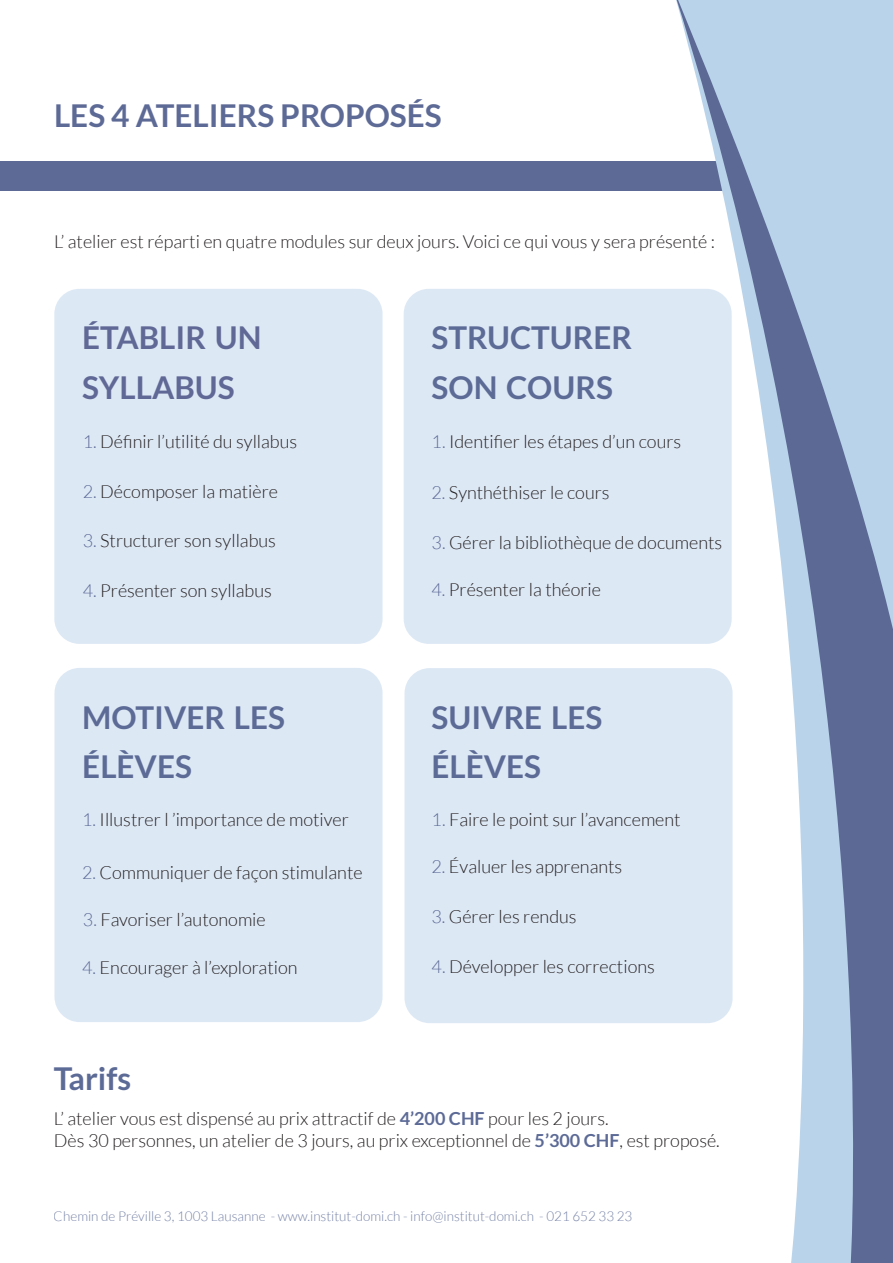
<style>
.page{position:relative;width:893px;height:1263px;background:#fff}
.page>*{position:absolute;margin:0;border:0;box-sizing:border-box;transform-origin:0 0}
.t1{font:700 31.5px/49.5px "Lato";color:#5c6a96}
.t2{font:700 31.5px "Lato";color:#5d6a96}
.t3{font:700 31.5px/49.5px "Lato";color:#606895}
.t4{font:700 31.5px "Lato";color:#5c6a96}
.t5{font:300 18px "Lato";color:#231f20}
.t6{font:300 13.5px "Lato";color:#5c6a96}
.s1{color:#5c6a96}
.s2{font-weight:700;color:#5c6a96}
</style>
<div class="page">
<div style="left:405px;top:668px;width:328px;height:355px;background:#dde8f5;border-radius:25px"></div>
<div style="left:54px;top:668px;width:329px;height:354px;background:#dde8f5;border-radius:25px"></div>
<div style="left:0;top:161px;width:863px;height:30px;background:#5d6a96"></div>
<svg style="left:676px;top:0;width:217px;height:1263px"></svg>
<div style="left:54px;top:289px;width:329px;height:355px;background:#dde8f5;border-radius:25px"></div>
<div style="left:404px;top:289px;width:328px;height:355px;background:#dde8f5;border-radius:25px"></div>
<p class="t2" style="left:54px;top:98px;width:389px">LES 4 ATELIERS PROPOSÉS</p>
<p class="t5" style="left:54px;top:232px;width:662px">L’ atelier est réparti en quatre modules sur deux jours. Voici ce qui vous y sera présenté :</p>
<p class="t3" style="left:82px;top:313px;width:181px">ÉTABLIR UN<br>SYLLABUS</p>
<p class="t1" style="left:432px;top:313px;width:202px">STRUCTURER<br>SON COURS</p>
<p class="t5" style="left:83px;top:432px;width:216px"><span class="s1">1.</span> Définir l’utilité du syllabus</p>
<p class="t5" style="left:83px;top:481px;width:197px"><span class="s1">2.</span> Décomposer la matière</p>
<p class="t5" style="left:83px;top:531px;width:195px"><span class="s1">3.</span> Structurer son syllabus</p>
<p class="t5" style="left:83px;top:580px;width:191px"><span class="s1">4.</span> Présenter son syllabus</p>
<p class="t5" style="left:431px;top:580px;width:171px"><span class="s1">4.</span> Présenter la théorie</p>
<p class="t5" style="left:432px;top:432px;width:251px"><span class="s1">1.</span> Identifier les étapes d’un cours</p>
<p class="t5" style="left:431px;top:483px;width:180px"><span class="s1">2.</span> Synthéthiser le cours</p>
<p class="t5" style="left:432px;top:533px;width:292px"><span class="s1">3.</span> Gérer la bibliothèque de documents</p>
<p class="t1" style="left:82px;top:692px;width:204px">MOTIVER LES<br>ÉLÈVES</p>
<p class="t1" style="left:432px;top:692px;width:172px">SUIVRE LES<br>ÉLÈVES</p>
<p class="t5" style="left:82px;top:810px;width:268px"><span class="s1">1.</span> Illustrer l ’importance de motiver</p>
<p class="t5" style="left:432px;top:809px;width:251px"><span class="s1">1.</span> Faire le point sur l’avancement</p>
<p class="t5" style="left:82px;top:862px;width:282px"><span class="s1">2.</span> Communiquer de façon stimulante</p>
<p class="t5" style="left:83px;top:910px;width:184px"><span class="s1">3.</span> Favoriser l’autonomie</p>
<p class="t5" style="left:82px;top:958px;width:217px"><span class="s1">4.</span> Encourager à l’exploration</p>
<p class="t4" style="left:54px;top:1060px;width:79px">Tarifs</p>
<p class="t5" style="left:431px;top:857px;width:192px"><span class="s1">2.</span> Évaluer les apprenants</p>
<p class="t5" style="left:431px;top:907px;width:147px"><span class="s1">3.</span> Gérer les rendus</p>
<p class="t5" style="left:432px;top:957px;width:225px"><span class="s1">4.</span> Développer les corrections</p>
<p class="t5" style="left:54px;top:1109px;width:556px">L’ atelier vous est dispensé au prix attractif de <span class="s2">4’200 CHF</span> pour les 2 jours.</p>
<p class="t5" style="left:54px;top:1131px;width:667px">Dès 30 personnes, un atelier de 3 jours, au prix exceptionnel de <span class="s2">5’300 CHF</span>, est proposé.</p>
<p class="t6" style="left:54px;top:1208px;width:580px">Chemin de Préville 3, 1003 Lausanne - www.institut-domi.ch - info@institut-domi.ch - 021 652 33 23</p>
</div>
